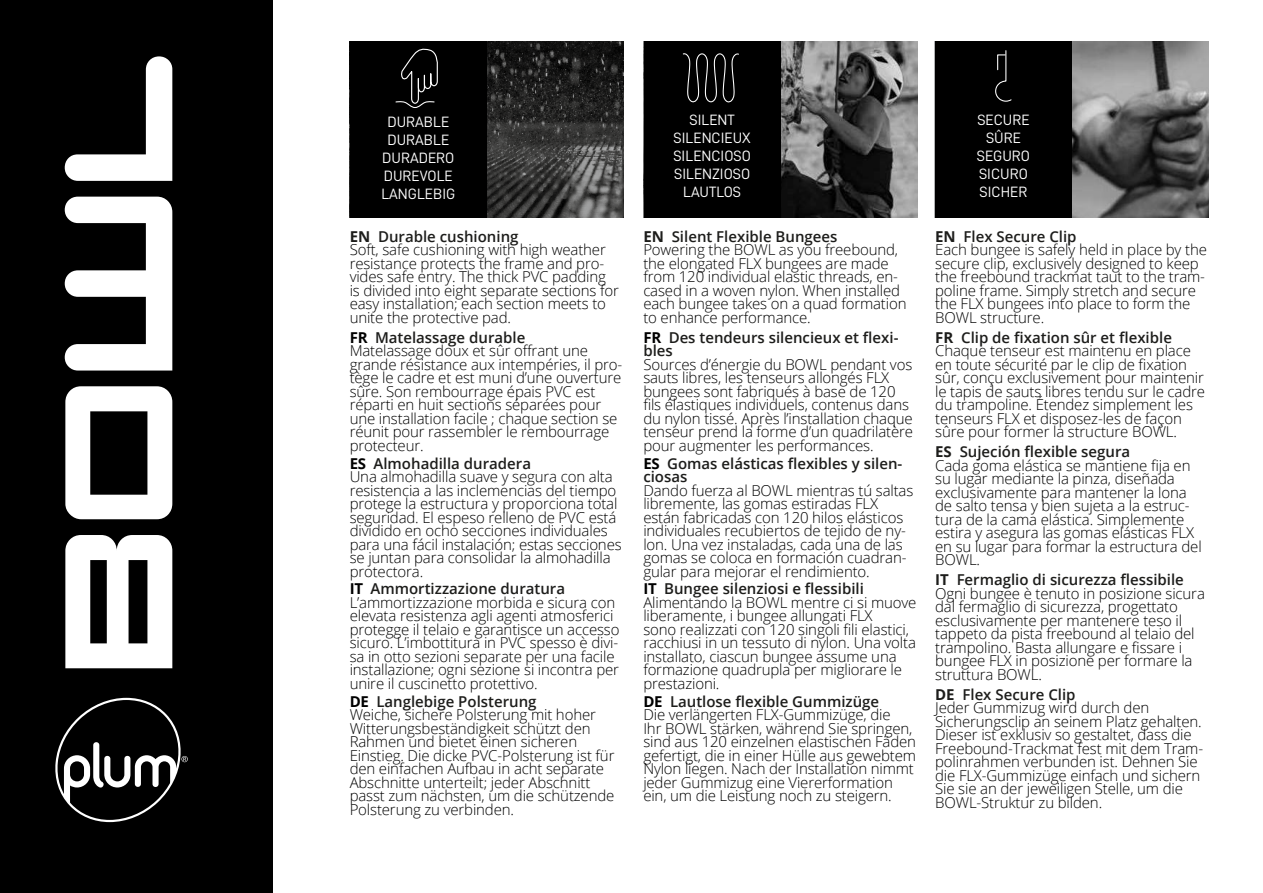
<style>
.page{position:relative;width:1263px;height:893px;background:#fff}
.page>*{position:absolute;margin:0;border:0;box-sizing:border-box;transform-origin:0 0}
.t1{font:300 15px/13.5px "Open Sans";letter-spacing:-.01em;color:#000}
.t2{font:15px/18px "D DIN";color:#fff;text-align:center}
.t3{font:600 15px/13.5px "Open Sans";color:#1d1d1b}
.s1{font-weight:700;color:#1d1d1b}
.s2{font-weight:600;color:#1d1d1b}
.s3{font-weight:700}
.s4{font-weight:700;color:#000}
</style>
<div class="page">
<img style="left:487px;top:41px;width:136px;height:177px">
<img style="left:643px;top:41px;width:274px;height:177px">
<img style="left:1072px;top:41px;width:136px;height:177px">
<div style="left:644px;top:41px;width:136px;height:177px;background:#000"></div>
<div style="left:935px;top:41px;width:137px;height:177px;background:#000"></div>
<div style="left:350px;top:41px;width:137px;height:177px;background:#000"></div>
<svg style="left:395px;top:48px;width:43px;height:60px"></svg>
<svg style="left:995px;top:50px;width:17px;height:52px"></svg>
<svg style="left:682px;top:53px;width:57px;height:50px"></svg>
<div style="left:0;top:0;width:273px;height:893px;background:#000"></div>
<svg style="left:65px;top:56px;width:107px;height:612px;fill:#fff"></svg>
<svg style="left:55px;top:698px;width:133px;height:124px"></svg>
<p class="t2" style="left:381px;top:112px;width:75px">DURABLE<br>DURABLE<br>DURADERO<br>DUREVOLE<br>LANGLEBIG</p>
<p class="t1" style="left:350px;top:229px;width:271px"><span class="s1">EN</span> <span class="s2">Durable cushioning<br></span>Soft, safe cushioning with high weather resistance protects the frame and pro&shy;vides safe entry. The thick PVC padding is divided into eight separate sections for easy installation; each section meets to unite the protective pad.</p>
<p class="t1" style="left:350px;top:330px;width:274px"><span class="s3">FR</span> <span class="s2">Matelassage durable<br></span>Matelassage doux et sûr offrant une grande résistance aux intempéries, il pro&shy;tège le cadre et est muni d’une ouverture sûre. Son rembourrage épais PVC est réparti en huit sections séparées pour une installation facile ; chaque section se réunit pour rassembler le rembourrage protecteur.</p>
<p class="t1" style="left:350px;top:456px;width:274px"><span class="s3">ES</span> <span class="s2">Almohadilla duradera<br></span>Una almohadilla suave y segura con alta resistencia a las inclemencias del tiempo protege la estructura y proporciona total seguridad. El espeso relleno de PVC está dividido en ocho secciones individuales para una fácil instalación; estas secciones se juntan para consolidar la almohadilla protectora.</p>
<p class="t1" style="left:350px;top:582px;width:271px"><span class="s3">IT</span> <span class="s2">Ammortizzazione duratura </span>L’ammortizzazione morbida e sicura con elevata resistenza agli agenti atmosferici protegge il telaio e garantisce un accesso sicuro. L’imbottitura in PVC spesso è divi&shy;sa in otto sezioni separate per una facile installazione; ogni sezione si incontra per unire il cuscinetto protettivo.</p>
<p class="t1" style="left:350px;top:694px;width:266px"><span class="s3">DE</span> <span class="s2">Langlebige Polsterung<br></span>Weiche, sichere Polsterung mit hoher Witterungsbeständigkeit schützt den Rahmen und bietet einen sicheren Einstieg. Die dicke PVC-Polsterung ist für den einfachen Aufbau in acht separate Abschnitte unterteilt; jeder Abschnitt passt zum nächsten, um die schützende Polsterung zu verbinden.</p>
<p class="t2" style="left:673px;top:111px;width:79px">SILENT<br>SILENCIEUX<br>SILENCIOSO<br>SILENZIOSO<br>LAUTLOS</p>
<p class="t2" style="left:977px;top:111px;width:55px">SECURE<br>SÛRE<br>SEGURO<br>SICURO<br>SICHER</p>
<p class="t1" style="left:643px;top:229px;width:265px"><span class="s1">EN</span> <span class="s2">Silent Flexible Bungees<br></span>Powering the BOWL as you freebound, the elongated FLX bungees are made from 120 individual elastic threads, en&shy;cased in a woven nylon. When installed each bungee takes on a quad formation to enhance performance.</p>
<p class="t3" style="left:643px;top:330px;width:257px"><span class="s4">FR</span> Des tendeurs silencieux et flexi&shy;bles</p>
<p class="t1" style="left:643px;top:357px;width:271px">Sources d’énergie du BOWL pendant vos sauts libres, les tenseurs allongés FLX bungees sont fabriqués à base de 120 fils élastiques individuels, contenus dans du nylon tissé. Après l’installation chaque tenseur prend la forme d’un quadrilatère pour augmenter les performances.</p>
<p class="t3" style="left:643px;top:456px;width:261px"><span class="s4">ES</span> Gomas elásticas flexibles y silen&shy;ciosas</p>
<p class="t1" style="left:643px;top:483px;width:272px">Dando fuerza al BOWL mientras tú saltas libremente, las gomas estiradas FLX están fabricadas con 120 hilos elásticos individuales recubiertos de tejido de ny&shy;lon. Una vez instaladas, cada una de las gomas se coloca en formación cuadran&shy;gular para mejorar el rendimiento.</p>
<p class="t1" style="left:643px;top:582px;width:275px"><span class="s3">IT</span> <span class="s2">Bungee silenziosi e flessibili </span>Alimentando la BOWL mentre ci si muove liberamente, i bungee allungati FLX<br>sono realizzati con 120 singoli fili elastici, racchiusi in un tessuto di nylon. Una volta installato, ciascun bungee assume una formazione quadrupla per migliorare le prestazioni.</p>
<p class="t1" style="left:643px;top:694px;width:274px"><span class="s3">DE</span> <span class="s2">Lautlose flexible Gummizüge<br></span>Die verlängerten FLX-Gummizüge, die<br>Ihr BOWL stärken, während Sie springen, sind aus 120 einzelnen elastischen Fäden gefertigt, die in einer Hülle aus gewebtem Nylon liegen. Nach der Installation nimmt jeder Gummizug eine Viererformation ein, um die Leistung noch zu steigern.</p>
<p class="t1" style="left:935px;top:229px;width:273px"><span class="s1">EN</span> <span class="s2">Flex Secure Clip<br></span>Each bungee is safely held in place by the secure clip, exclusively designed to keep the freebound trackmat taut to the tram&shy;poline frame. Simply stretch and secure the FLX bungees into place to form the BOWL structure.</p>
<p class="t1" style="left:935px;top:330px;width:271px"><span class="s1">FR</span> <span class="s2">Clip de fixation sûr et flexible </span>Chaque tenseur est maintenu en place en toute sécurité par le clip de fixation sûr, conçu exclusivement pour maintenir le tapis de sauts libres tendu sur le cadre du trampoline. Étendez simplement les tenseurs FLX et disposez-les de façon sûre pour former la structure BOWL.</p>
<p class="t1" style="left:935px;top:445px;width:268px"><span class="s1">ES</span> <span class="s2">Sujeción flexible segura<br></span>Cada goma elástica se mantiene fija en su lugar mediante la pinza, diseñada exclusivamente para mantener la lona de salto tensa y bien sujeta a la estruc&shy;tura de la cama elástica. Simplemente estira y asegura las gomas elásticas FLX en su lugar para formar la estructura del BOWL.</p>
<p class="t1" style="left:935px;top:572px;width:271px"><span class="s1">IT</span> <span class="s2">Fermaglio di sicurezza flessibile </span>Ogni bungee è tenuto in posizione sicura dal fermaglio di sicurezza, progettato esclusivamente per mantenere teso il tappeto da pista freebound al telaio del trampolino. Basta allungare e fissare i bungee FLX in posizione per formare la struttura BOWL.</p>
<p class="t1" style="left:935px;top:687px;width:269px"><span class="s1">DE</span> <span class="s2">Flex Secure Clip<br></span>Jeder Gummizug wird durch den Sicherungsclip an seinem Platz gehalten.<br>Dieser ist exklusiv so gestaltet, dass die Freebound-Trackmat fest mit dem Tram&shy;polinrahmen verbunden ist. Dehnen Sie die FLX-Gummizüge einfach und sichern Sie sie an der jeweiligen Stelle, um die BOWL-Struktur zu bilden.</p>
</div>
